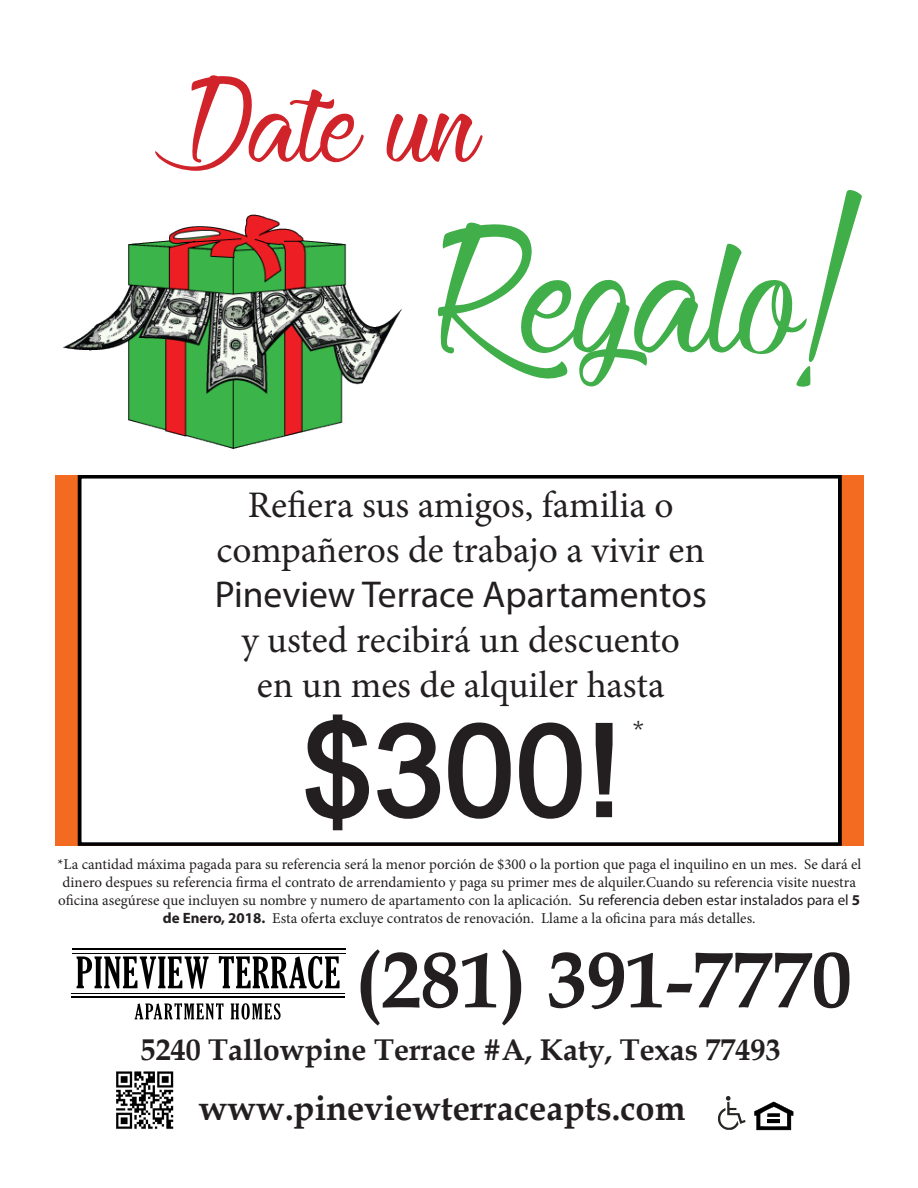
<style>
.page{position:relative;width:918px;height:1188px;background:#fff}
.page>*{position:absolute;margin:0;border:0;box-sizing:border-box;transform-origin:0 0}
.t1{font:297px "Heartbeat in Christmas";color:#40ae49}
.t2{font:198px "Heartbeat in Christmas";color:#d1232a}
.t3{font:127.5px "Arial";color:#231f20}
.t4{font:700 79.5px "Book Antiqua";color:#231f20}
.t5{font:37.5px "Minion Pro";color:#231f20}
.t6{font:37.5px "Myriad Pro";color:#231f20}
.t7{font:700 34.5px "Book Antiqua";color:#231f20}
.t8{font:700 30px "Book Antiqua";color:#231f20}
.t9{font:22.5px "Franklin Gothic";color:#231f20}
.t10{font:15px/18px "Minion Pro";color:#231f20;text-align:center}
.s1{font-family:"Myriad Pro"}
.s2{font-family:"Myriad Pro";font-weight:700}
</style>
<div class="page">
<div style="left:55px;top:476px;width:808px;height:370px;background:#f36a21"></div>
<div style="left:80px;top:477px;width:760px;height:367px;background:#fff"></div>
<div style="left:78px;top:475px;width:764px;height:371px;border:4px solid #000"></div>
<img style="left:63px;top:214px;width:339px;height:234px">
<svg style="left:305px;top:714px;width:206px;height:117px"></svg>
<svg style="left:519px;top:722px;width:63px;height:97px"></svg>
<svg style="left:595px;top:722px;width:18px;height:96px"></svg>
<svg style="left:754px;top:1102px;width:39px;height:28px"></svg>
<svg style="left:718px;top:1096px;width:28px;height:34px"></svg>
<img style="left:116px;top:1071px;width:58px;height:58px">
<svg style="left:77px;top:956px;width:132px;height:33px"></svg>
<svg style="left:219px;top:956px;width:121px;height:33px"></svg>
<svg style="left:135px;top:1003px;width:89px;height:16px"></svg>
<svg style="left:231px;top:1003px;width:50px;height:17px"></svg>
<hr style="left:72px;top:953px;width:274px;height:1px;background:#000">
<hr style="left:72px;top:949px;width:274px;height:1px;background:#000">
<hr style="left:71px;top:993px;width:274px;height:1px;background:#000">
<hr style="left:71px;top:996px;width:274px;height:2px;background:#000">
<p class="t2" style="left:154px;top:37px;width:327px">Date un</p>
<p class="t1" style="left:436px;top:165px;width:429px">Regalo!</p>
<p class="t5" style="left:248px;top:480px;width:427px">Refiera sus amigos, familia o</p>
<p class="t5" style="left:216px;top:525px;width:490px">compañeros de trabajo a vivir en</p>
<p class="t6" style="left:215px;top:571px;width:494px">Pineview Terrace Apartamentos</p>
<p class="t5" style="left:242px;top:615px;width:440px">y usted recibirá un descuento</p>
<p class="t5" style="left:257px;top:660px;width:409px">en un mes de alquiler hasta</p>
<p class="t3" style="left:303px;top:683px;width:321px">$300!</p>
<p class="t9" style="left:632px;top:714px;width:15px">*</p>
<p class="t10" style="left:57px;top:855px;width:805px">*La cantidad máxima pagada para su referencia será la menor porción de $300 o la portion que paga el inquilino en un mes. Se dará el dinero despues su referencia firma el contrato de arrendamiento y paga su primer mes de alquiler.Cuando su referencia visite nuestra oficina asegúrese que incluyen su nombre y numero de apartamento con la aplicación. <span class="s1">Su referencia deben estar instalados para el</span> <span class="s2">5 de Enero, 2018.</span> Esta oferta excluye contratos de renovación. Llame a la oficina para más detalles.</p>
<p class="t4" style="left:355px;top:926px;width:498px">(281) 391-7770</p>
<p class="t8" style="left:141px;top:1030px;width:641px">5240 Tallowpine Terrace #A, Katy, Texas 77493</p>
<p class="t7" style="left:199px;top:1084px;width:488px">www.pineviewterraceapts.com</p>
</div>
